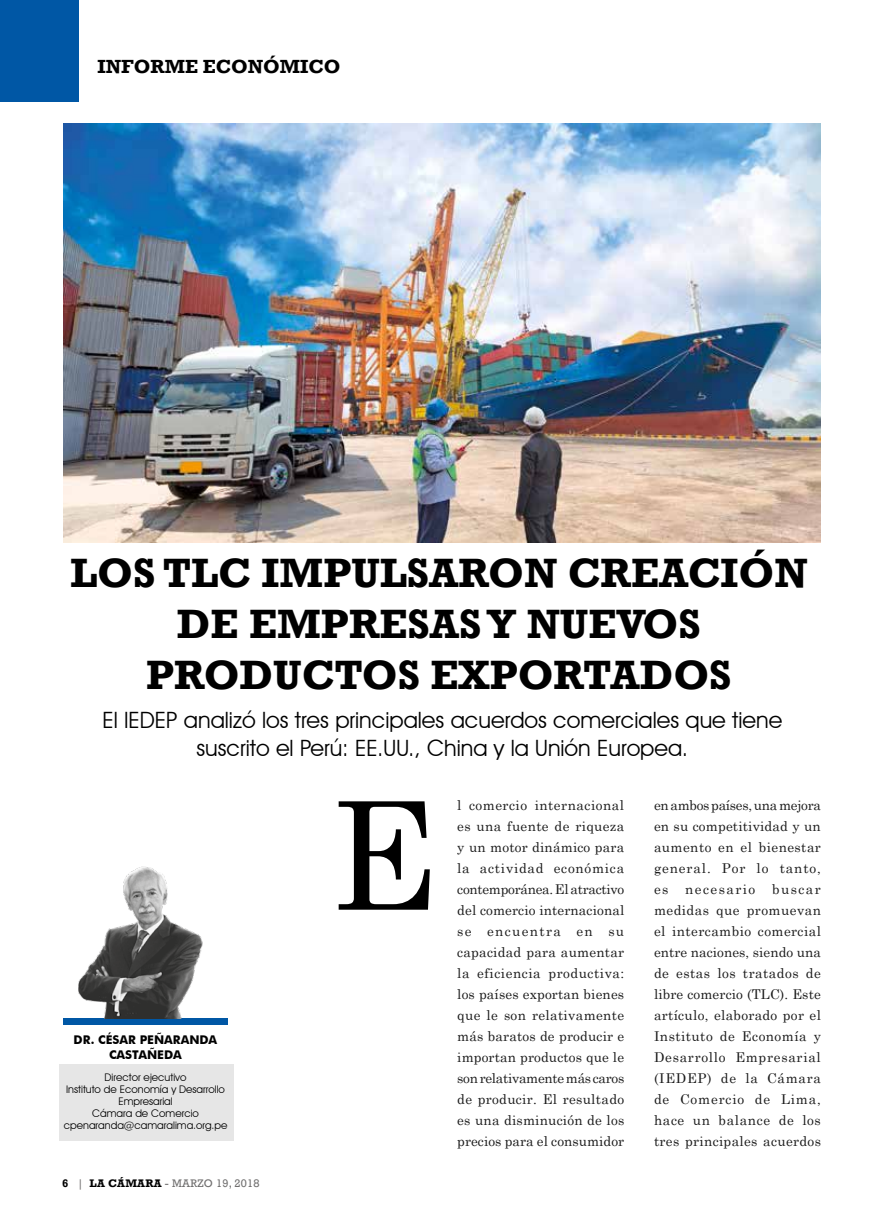
<style>
.page{position:relative;width:872px;height:1212px;background:#fff}
.page>*{position:absolute;margin:0;border:0;box-sizing:border-box;transform-origin:0 0}
.t1{font:150px "Century Schoolbook";color:#000}
.t2{font:700 42px/51px "Rockwell";color:#000;text-align:center}
.t3{font:22.5px/28.5px "Avant Garde IT Cby BT";color:#000;text-align:center}
.t4{font:700 19.5px "Rockwell";color:#000}
.t5{font:13.5px/21px "Century Schoolbook";letter-spacing:.025em;color:#000;text-align:justify}
.t6{font:700 12px/15px "Futura BT";color:#000;text-align:center}
.t7{font:11.25px "Rockwell";letter-spacing:.02em;color:#706f6f}
.t8{font:700 11.25px "Rockwell";color:#000}
.t9{font:10.5px/12px "Avant Garde IT Cby BT";color:#000;text-align:center}
.s1{font-weight:700;color:#000}
</style>
<div class="page">
<div style="left:59px;top:1064px;width:174px;height:77px;background:#e6e6e6"></div>
<div style="left:64px;top:1018px;width:164px;height:6px;background:#0057a5"></div>
<div style="left:0;top:0;width:79px;height:102px;background:#0057a5"></div>
<div style="left:63px;top:1018px;width:164px;height:6px;background:#0057a5"></div>
<img style="left:79px;top:866px;width:124px;height:152px">
<img style="left:64px;top:123px;width:757px;height:419px">
<h3 class="t4" style="left:97px;top:54px;width:244px">INFORME ECONÓMICO</h3>
<h2 class="t2" style="left:70px;top:548px;width:739px">LOS TLC IMPULSARON CREACIÓN<br>DE EMPRESAS Y NUEVOS<br>PRODUCTOS EXPORTADOS</h2>
<h3 class="t3" style="left:102px;top:705px;width:681px">El IEDEP analizó los tres principales acuerdos comerciales que tiene suscrito el Perú: EE.UU., China y la Unión Europea.</h3>
<p class="t6" style="left:74px;top:1032px;width:145px">DR. CÉSAR PEÑARANDA<br>CASTAÑEDA</p>
<p class="t9" style="left:64px;top:1071px;width:165px">Director ejecutivo<br>Instituto de Economía y Desarrollo<br>Empresarial<br>Cámara de Comercio cpenaranda@camaralima.org.pe</p>
<p class="t8" style="left:62px;top:1176px;width:8px">6</p>
<p class="t7" style="left:77px;top:1177px;width:184px">| <span class="s1">LA CÁMARA</span> - MARZO 19, 2018</p>
<h1 class="t1" style="left:329px;top:729px;width:110px">E</h1>
<p class="t5" style="left:457px;top:793px;width:168px">l comercio internacional es una fuente de riqueza y un motor dinámico para la actividad económica contemporánea. El atractivo del comercio internacional se encuentra en su capacidad para aumentar la eficiencia productiva: los países exportan bienes que le son relativamente más baratos de producir e importan productos que le son relativamente más caros de producir. El resultado es una disminución de los precios para el consumidor</p>
<p class="t5" style="left:654px;top:793px;width:168px">en ambos países, una mejora en su competitividad y un aumento en el bienestar general. Por lo tanto, es necesario buscar medidas que promuevan el intercambio comercial entre naciones, siendo una de estas los tratados de libre comercio (TLC). Este artículo, elaborado por el Instituto de Economía y Desarrollo Empresarial (IEDEP) de la Cámara de Comercio de Lima, hace un balance de los tres principales acuerdos</p>
</div>
